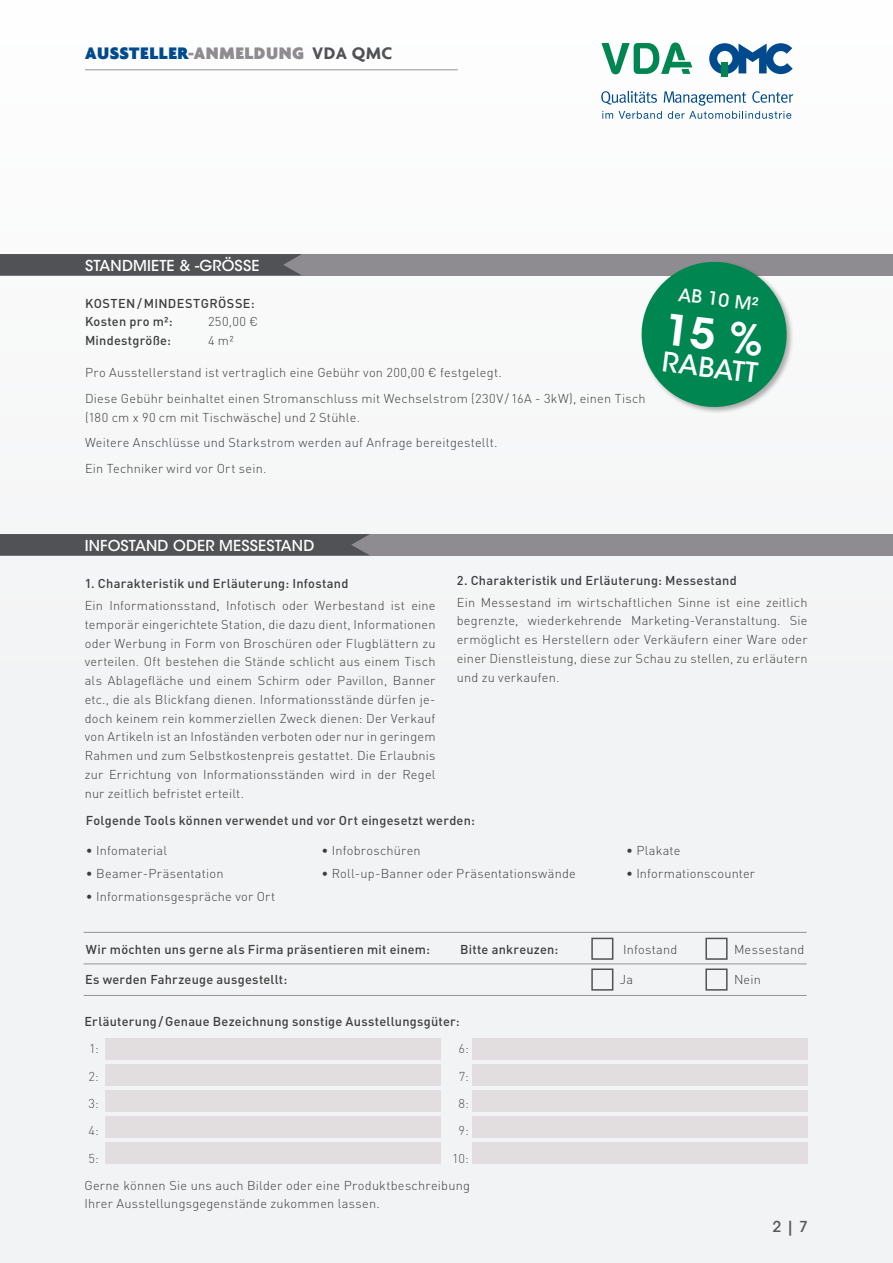
<style>
.page{position:relative;width:893px;height:1263px;background:#f2f3f4}
.page>*{position:absolute;margin:0;border:0;box-sizing:border-box;transform-origin:0 0}
.t1{font:500 27px "ITC Avant Garde Std";color:#fff}
.t2{font:900 18px "Agenda";letter-spacing:.025em;color:#004a8d}
.t3{font:500 18px "ITC Avant Garde Std";color:#fff}
.t4{font:500 15px "ITC Avant Garde Std";letter-spacing:.01em;color:#fff}
.t5{font:500 15px "ITC Avant Garde Std";color:#57585a}
.t6{font:300 12.75px/18.8px "DIN Pro";letter-spacing:.02em;color:#3e3e3f}
.t7{font:500 12.75px/18.8px "DIN Pro";letter-spacing:.02em;color:#3e3e3f}
.t8{font:300 12.75px/27.3px "DIN Pro";color:#515255;text-align:justify}
.s1{color:#8e8c90}
.s2{font-weight:700;color:#515255}
</style>
<div class="page">
<hr style="left:85px;top:69px;width:373px;height:1px;background:#939598">
<svg style="left:601px;top:41px;width:91px;height:35px"></svg>
<div style="left:721px;top:62px;width:7px;height:15px;background:#008751"></div>
<svg style="left:709px;top:43px;width:84px;height:31px"></svg>
<svg style="left:601px;top:91px;width:192px;height:28px"></svg>
<div style="left:0;top:534px;width:893px;height:21px;background:#8e8c90"></div>
<div style="left:0;top:534px;width:370px;height:21px;background:#515255"></div>
<div style="left:591px;top:938px;width:22px;height:22px;border:2px solid #515255"></div>
<div style="left:705px;top:938px;width:23px;height:22px;border:2px solid #515255"></div>
<div style="left:105px;top:1038px;width:335px;height:21px;background:#e2dedf"></div>
<div style="left:105px;top:1090px;width:335px;height:21px;background:#e2dedf"></div>
<div style="left:105px;top:1064px;width:335px;height:21px;background:#e2dedf"></div>
<div style="left:105px;top:1116px;width:335px;height:22px;background:#e2dedf"></div>
<div style="left:0;top:254px;width:893px;height:21px;background:#8e8c90"></div>
<div style="left:0;top:254px;width:302px;height:21px;background:#515255"></div>
<div style="left:105px;top:1142px;width:335px;height:22px;background:#e2dedf"></div>
<div style="left:472px;top:1038px;width:336px;height:21px;background:#e2dedf"></div>
<div style="left:472px;top:1090px;width:336px;height:21px;background:#e2dedf"></div>
<div style="left:472px;top:1064px;width:336px;height:21px;background:#e2dedf"></div>
<div style="left:472px;top:1116px;width:336px;height:22px;background:#e2dedf"></div>
<div style="left:472px;top:1142px;width:336px;height:22px;background:#e2dedf"></div>
<div style="left:591px;top:968px;width:22px;height:22px;border:2px solid #515255"></div>
<div style="left:705px;top:968px;width:23px;height:22px;border:2px solid #515255"></div>
<hr style="left:84px;top:932px;width:723px;height:1px;background:#939598">
<hr style="left:84px;top:963px;width:723px;height:1px;background:#939598">
<hr style="left:84px;top:995px;width:723px;height:1px;background:#939598">
<div style="left:640px;top:261px;width:154px;height:153px;background:#231f20;opacity:.35"></div>
<svg style="left:637px;top:261px;width:154px;height:150px"></svg>
<h2 class="t2" style="left:85px;top:43px;width:309px">AUSSTELLER<span class="s1">-ANMELDUNG</span> <span class="s2">VDA QMC</span></h2>
<p class="t4" style="left:85px;top:256px;width:176px">STANDMIETE &amp; -GRÖSSE</p>
<p class="t7" style="left:85px;top:293px;width:171px">KOSTEN/MINDESTGRÖSSE:<br>Kosten pro m²:</p>
<p class="t6" style="left:208px;top:312px;width:51px">250,00 €</p>
<p class="t7" style="left:85px;top:331px;width:88px">Mindestgröße:</p>
<p class="t6" style="left:208px;top:331px;width:27px">4 m²</p>
<p class="t6" style="left:85px;top:360px;width:562px;line-height:25.5px">Pro Ausstellerstand ist vertraglich eine Gebühr von 200,00 € festgelegt.<br>Diese Gebühr beinhaltet einen Stromanschluss mit Wechselstrom (230V / 16A - 3kW), einen Tisch</p>
<p class="t6" style="left:85px;top:404px;width:414px;line-height:25.5px">(180 cm x 90 cm mit Tischwäsche) und 2 Stühle.<br>Weitere Anschlüsse und Starkstrom werden auf Anfrage bereitgestellt.<br>Ein Techniker wird vor Ort sein.</p>
<h2 class="t3" style="left:680px;top:283px;width:82px;rotate:7deg">AB 10 M²</h2>
<h1 class="t1" style="left:664px;top:345px;width:98px;rotate:7deg">RABATT</h1>
<p class="t4" style="left:85px;top:536px;width:231px">INFOSTAND ODER MESSESTAND</p>
<p class="t7" style="left:85px;top:574px;width:265px">1. Charakteristik und Erläuterung: Infostand</p>
<p class="t6" style="left:85px;top:595px;width:352px;text-align:justify">Ein Informationsstand, Infotisch oder Werbestand ist eine temporär eingerichtete Station, die dazu dient, Informationen oder Werbung in Form von Broschüren oder Flugblättern zu verteilen. Oft bestehen die Stände schlicht aus einem Tisch als Ablagefläche und einem Schirm oder Pavillon, Banner etc., die als Blickfang dienen. Informationsstände dürfen je&shy;doch keinem rein kommerziellen Zweck dienen: Der Verkauf von Artikeln ist an Infoständen verboten oder nur in geringem Rahmen und zum Selbstkostenpreis gestattet. Die Erlaubnis zur Errichtung von Informationsständen wird in der Regel nur zeitlich befristet erteilt.</p>
<p class="t7" style="left:457px;top:570px;width:282px">2. Charakteristik und Erläuterung: Messestand</p>
<p class="t6" style="left:457px;top:592px;width:352px;text-align:justify">Ein Messestand im wirtschaftlichen Sinne ist eine zeitlich begrenzte, wiederkehrende Marketing-Veranstaltung. Sie ermöglicht es Herstellern oder Verkäufern einer Ware oder einer Dienstleistung, diese zur Schau zu stellen, zu erläutern und zu verkaufen.</p>
<p class="t7" style="left:86px;top:810px;width:390px">Folgende Tools können verwendet und vor Ort eingesetzt werden:</p>
<p class="t6" style="left:86px;top:840px;width:83px">• Infomaterial</p>
<p class="t6" style="left:321px;top:840px;width:101px">• Infobroschüren</p>
<p class="t6" style="left:626px;top:840px;width:56px">• Plakate</p>
<p class="t6" style="left:86px;top:863px;width:139px">• Beamer-Präsentation</p>
<p class="t6" style="left:321px;top:863px;width:256px">• Roll-up-Banner oder Präsentationswände</p>
<p class="t6" style="left:626px;top:863px;width:131px">• Informationscounter</p>
<p class="t6" style="left:86px;top:887px;width:191px">• Informationsgespräche vor Ort</p>
<p class="t7" style="left:86px;top:939px;width:346px">Wir möchten uns gerne als Firma präsentieren mit einem:</p>
<p class="t7" style="left:460px;top:939px;width:100px">Bitte ankreuzen:</p>
<p class="t6" style="left:623px;top:939px;width:56px">Infostand</p>
<p class="t6" style="left:734px;top:939px;width:72px">Messestand</p>
<p class="t7" style="left:85px;top:970px;width:204px">Es werden Fahrzeuge ausgestellt:</p>
<p class="t6" style="left:620px;top:970px;width:15px">Ja</p>
<p class="t6" style="left:734px;top:970px;width:28px">Nein</p>
<p class="t7" style="left:84px;top:1011px;width:377px">Erläuterung/Genaue Bezeichnung sonstige Ausstellungsgüter:</p>
<p class="t8" style="left:88px;top:1034px;width:12px">1:<br>2:<br>3:<br>4:<br>5:</p>
<p class="t8" style="left:452px;top:1034px;width:18px;text-align:center">6:<br>7:<br>8:<br>9:<br>10:</p>
<p class="t6" style="left:84px;top:1175px;width:387px">Gerne können Sie uns auch Bilder oder eine Produktbeschreibung<br>Ihrer Ausstellungsgegenstände zukommen lassen.</p>
<p class="t5" style="left:772px;top:1217px;width:37px">2 | 7</p>
</div>
